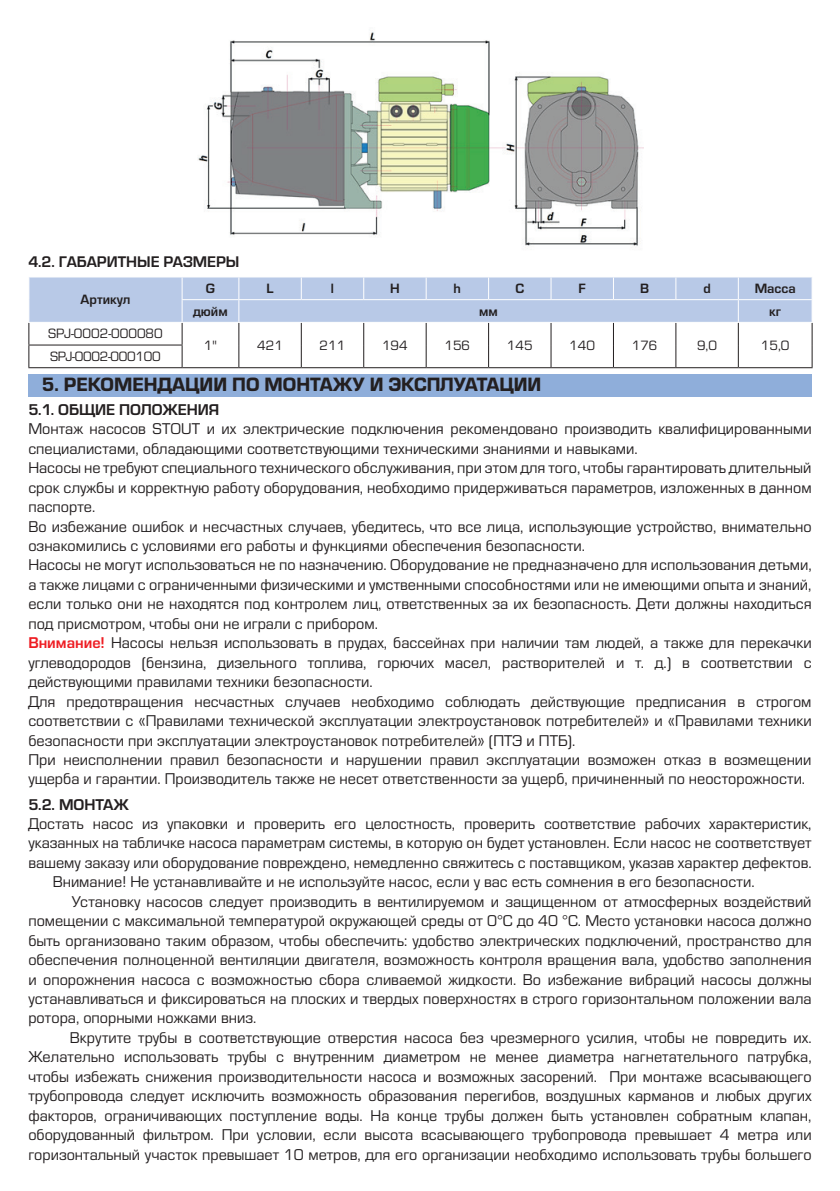
<style>
.page{position:relative;width:840px;height:1191px;background:#fff}
.page>*{position:absolute;margin:0;border:0;box-sizing:border-box;transform-origin:0 0}
.t1{font:20px "Eurostile Hea";color:#231f20}
.t2{font:16.2px/19.4px "Eurostile";color:#231f20}
.t3{font:700 16.2px "Eurostile";color:#231f20}
.t4{font:700 16px "Eurostile";color:#231f20}
.t5{font:14px "Eurostile";color:#231f20}
.t6{font:700 14px "Eurostile";color:#231f20}
.t7{font:14px "Eurostile";letter-spacing:-.02em;color:#231f20}
.s1{font-weight:700;color:#ee1d23}
</style>
<div class="page">
<div style="left:28px;top:374px;width:783px;height:22px;background:#8faeda"></div>
<hr style="left:28px;top:367px;width:154px;height:1px;background:#231f20">
<hr style="left:182px;top:367px;width:57px;height:1px;background:#231f20">
<hr style="left:239px;top:367px;width:62px;height:1px;background:#231f20">
<hr style="left:301px;top:367px;width:62px;height:1px;background:#231f20">
<hr style="left:363px;top:367px;width:63px;height:1px;background:#231f20">
<hr style="left:426px;top:367px;width:62px;height:1px;background:#231f20">
<hr style="left:488px;top:367px;width:62px;height:1px;background:#231f20">
<hr style="left:550px;top:367px;width:63px;height:1px;background:#231f20">
<hr style="left:613px;top:367px;width:62px;height:1px;background:#231f20">
<hr style="left:675px;top:367px;width:63px;height:1px;background:#231f20">
<hr style="left:738px;top:367px;width:74px;height:1px;background:#231f20">
<svg style="left:28px;top:277px;width:784px;height:90px"></svg>
<hr style="left:28px;top:322px;width:154px;height:1px;background:#fff">
<hr style="left:182px;top:322px;width:57px;height:1px;background:#fff">
<hr style="left:239px;top:322px;width:62px;height:1px;background:#fff">
<hr style="left:301px;top:322px;width:62px;height:1px;background:#fff">
<hr style="left:363px;top:322px;width:63px;height:1px;background:#fff">
<hr style="left:426px;top:322px;width:62px;height:1px;background:#fff">
<hr style="left:488px;top:322px;width:62px;height:1px;background:#fff">
<hr style="left:550px;top:322px;width:63px;height:1px;background:#fff">
<hr style="left:613px;top:322px;width:62px;height:1px;background:#fff">
<hr style="left:675px;top:322px;width:63px;height:1px;background:#fff">
<hr style="left:738px;top:322px;width:74px;height:1px;background:#fff">
<img style="left:198px;top:32px;width:444px;height:214px">
<p class="t4" style="left:28px;top:253px;width:212px">4.2. ГАБАРИТНЫЕ РАЗМЕРЫ</p>
<p class="t6" style="left:81px;top:292px;width:51px">Артикул</p>
<p class="t5" style="left:48px;top:324px;width:116px">SPJ-0002-000080</p>
<p class="t7" style="left:50px;top:347px;width:112px">SPJ-0002-000100</p>
<p class="t6" style="left:206px;top:281px;width:11px">G</p>
<p class="t6" style="left:266px;top:281px;width:9px">L</p>
<p class="t6" style="left:331px;top:281px;width:5px">l</p>
<p class="t6" style="left:390px;top:281px;width:11px">H</p>
<p class="t6" style="left:453px;top:281px;width:9px">h</p>
<p class="t6" style="left:515px;top:281px;width:10px">C</p>
<p class="t6" style="left:578px;top:281px;width:9px">F</p>
<p class="t6" style="left:639px;top:281px;width:10px">B</p>
<p class="t6" style="left:703px;top:281px;width:9px">d</p>
<p class="t6" style="left:754px;top:281px;width:42px">Масса</p>
<p class="t6" style="left:193px;top:303px;width:36px">дюйм</p>
<p class="t6" style="left:479px;top:303px;width:20px">мм</p>
<p class="t6" style="left:768px;top:303px;width:13px">кг</p>
<p class="t5" style="left:204px;top:335px;width:14px">1"</p>
<p class="t5" style="left:257px;top:335px;width:27px">421</p>
<p class="t5" style="left:319px;top:335px;width:27px">211</p>
<p class="t5" style="left:382px;top:335px;width:27px">194</p>
<p class="t5" style="left:444px;top:335px;width:27px">156</p>
<p class="t5" style="left:506px;top:335px;width:27px">145</p>
<p class="t5" style="left:569px;top:335px;width:27px">140</p>
<p class="t5" style="left:631px;top:335px;width:27px">176</p>
<p class="t5" style="left:696px;top:335px;width:21px">9,0</p>
<p class="t5" style="left:760px;top:335px;width:30px">15,0</p>
<p class="t1" style="left:42px;top:370px;width:501px">5. РЕКОМЕНДАЦИИ ПО МОНТАЖУ И ЭКСПЛУАТАЦИИ</p>
<p class="t3" style="left:28px;top:400px;width:192px">5.1. ОБЩИЕ ПОЛОЖЕНИЯ</p>
<p class="t2" style="left:28px;top:418px;width:784px">Монтаж насосов STOUT и их электрические подключения рекомендовано производить квалифицированными специалистами, обладающими соответствующими техническими знаниями и навыками.<br>Насосы не требуют специального технического обслуживания, при этом для того, чтобы гарантировать длительный срок службы и корректную работу оборудования, необходимо придерживаться параметров, изложенных в данном паспорте.<br>Во избежание ошибок и несчастных случаев, убедитесь, что все лица, использующие устройство, внимательно ознакомились с условиями его работы и функциями обеспечения безопасности.<br>Насосы не могут использоваться не по назначению. Оборудование не предназначено для использования детьми, а также лицами с ограниченными физическими и умственными способностями или не имеющими опыта и знаний, если только они не находятся под контролем лиц, ответственных за их безопасность. Дети должны находиться под присмотром, чтобы они не играли с прибором.<br><span class="s1">Внимание!</span> Насосы нельзя использовать в прудах, бассейнах при наличии там людей, а также для перекачки углеводородов (бензина, дизельного топлива, горючих масел, растворителей и т. д.) в соответствии с действующими правилами техники безопасности.<br>Для предотвращения несчастных случаев необходимо соблюдать действующие предписания в строгом соответствии с «Правилами технической эксплуатации электроустановок потребителей» и «Правилами техники безопасности при эксплуатации электроустановок потребителей» (ПТЭ и ПТБ).<br>При неисполнении правил безопасности и нарушении правил эксплуатации возможен отказ в возмещении ущерба и гарантии. Производитель также не несет ответственности за ущерб, причиненный по неосторожности.</p>
<p class="t3" style="left:28px;top:795px;width:102px">5.2. МОНТАЖ</p>
<p class="t2" style="left:28px;top:813px;width:784px">Достать насос из упаковки и проверить его целостность, проверить соответствие рабочих характеристик,</p>
<p class="t2" style="left:28px;top:832px;width:784px">указанных на табличке насоса параметрам системы, в которую он будет установлен. Если насос не соответствует</p>
<p class="t2" style="left:28px;top:852px;width:784px">вашему заказу или оборудование повреждено, немедленно свяжитесь с поставщиком, указав характер дефектов.</p>
<p class="t2" style="left:53px;top:871px;width:703px">Внимание! Не устанавливайте и не используйте насос, если у вас есть сомнения в его безопасности.</p>
<p class="t2" style="left:72px;top:891px;width:740px">Установку насосов следует производить в вентилируемом и защищенном от атмосферных воздействий</p>
<p class="t2" style="left:28px;top:910px;width:784px">помещении с максимальной температурой окружающей среды от 0°C до 40 °C. Место установки насоса должно</p>
<p class="t2" style="left:28px;top:929px;width:784px">быть организовано таким образом, чтобы обеспечить: удобство электрических подключений, пространство для</p>
<p class="t2" style="left:28px;top:949px;width:784px">обеспечения полноценной вентиляции двигателя, возможность контроля вращения вала, удобство заполнения</p>
<p class="t2" style="left:28px;top:968px;width:784px">и опорожнения насоса с возможностью сбора сливаемой жидкости. Во избежание вибраций насосы должны</p>
<p class="t2" style="left:28px;top:988px;width:784px">устанавливаться и фиксироваться на плоских и твердых поверхностях в строго горизонтальном положении вала</p>
<p class="t2" style="left:28px;top:1007px;width:229px">ротора, опорными ножками вниз.</p>
<p class="t2" style="left:70px;top:1027px;width:743px">Вкрутите трубы в соответствующие отверстия насоса без чрезмерного усилия, чтобы не повредить их.</p>
<p class="t2" style="left:28px;top:1046px;width:784px">Желательно использовать трубы с внутренним диаметром не менее диаметра нагнетательного патрубка,</p>
<p class="t2" style="left:28px;top:1066px;width:784px">чтобы избежать снижения производительности насоса и возможных засорений. При монтаже всасывающего</p>
<p class="t2" style="left:28px;top:1085px;width:784px">трубопровода следует исключить возможность образования перегибов, воздушных карманов и любых других</p>
<p class="t2" style="left:28px;top:1104px;width:784px">факторов, ограничивающих поступление воды. На конце трубы должен быть установлен собратным клапан,</p>
<p class="t2" style="left:28px;top:1124px;width:784px">оборудованный фильтром. При условии, если высота всасывающего трубопровода превышает 4 метра или</p>
<p class="t2" style="left:28px;top:1143px;width:784px">горизонтальный участок превышает 10 метров, для его организации необходимо использовать трубы большего</p>
</div>
